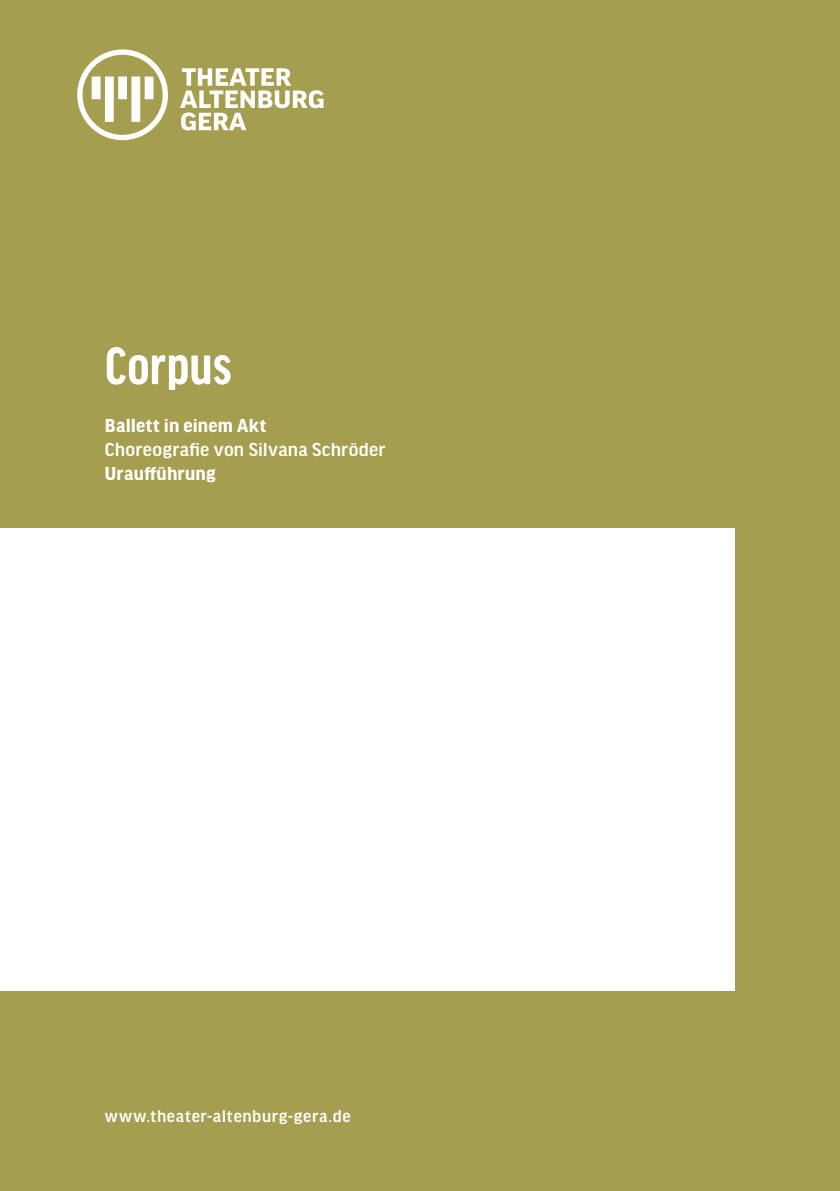
<style>
.page{position:relative;width:840px;height:1191px;background:#fff}
.page>*{position:absolute;margin:0;border:0;box-sizing:border-box;transform-origin:0 0}
.t1{font:700 condensed 56px "Good Headline Pro";letter-spacing:.005em;color:#fff}
.t2{font:500 20px "Good Headline Pro";letter-spacing:.01em;color:#fff}
.t3{font:700 20px "Good Headline Pro";letter-spacing:.01em;color:#fff}
.t4{font:500 18px "Good Headline Pro";letter-spacing:.035em;color:#fff}
</style>
<div class="page">
<div style="left:0;top:0;width:839px;height:1191px;background:#a59e50"></div>
<svg style="left:77px;top:49px;width:246px;height:91px"></svg>
<div style="left:0;top:528px;width:734px;height:462px;background:#fff"></div>
<h1 class="t1" style="left:105px;top:340px;width:128px">Corpus</h1>
<p class="t3" style="left:105px;top:416px;width:163px">Ballett in einem Akt</p>
<p class="t2" style="left:105px;top:440px;width:282px">Choreografie von Silvana Schröder</p>
<p class="t3" style="left:105px;top:464px;width:112px">Uraufführung</p>
<p class="t4" style="left:105px;top:1108px;width:247px">www.theater-altenburg-gera.de</p>
</div>
